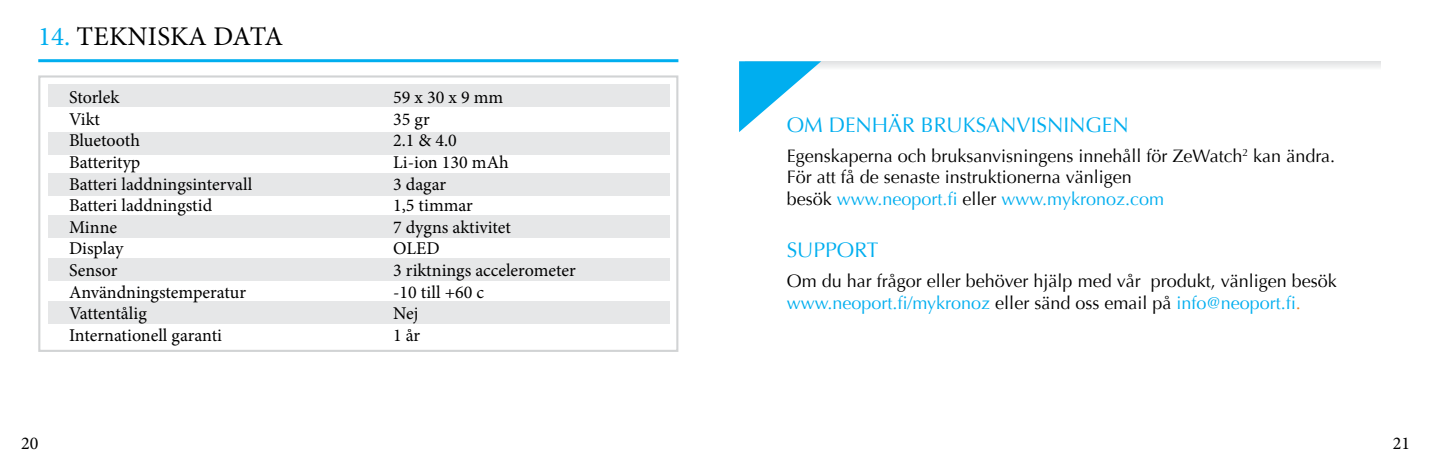
<style>
.page{position:relative;width:1429px;height:468px;background:#fff}
.page>*{position:absolute;margin:0;border:0;box-sizing:border-box;transform-origin:0 0}
.t1{font:27px "Minion Pro";color:#000}
.t2{font:21px "Optima";color:#00aeef}
.t3{font:18px "Minion Pro";color:#000}
.t4{font:18px/21.6px "Optima";color:#000}
.s1{color:#00aeef}
.s2{color:#ec7e1e}
</style>
<div class="page">
<hr style="left:38px;top:59px;width:640px;height:3px;background:#00aeef">
<div style="left:38px;top:75px;width:640px;height:277px;border:2px solid #d1d3d4"></div>
<div style="left:48px;top:85px;width:621px;height:22px;background:#e6e7e8"></div>
<div style="left:48px;top:173px;width:621px;height:23px;background:#e6e7e8"></div>
<div style="left:48px;top:132px;width:621px;height:22px;background:#e6e7e8"></div>
<div style="left:48px;top:215px;width:621px;height:22px;background:#e6e7e8"></div>
<div style="left:48px;top:258px;width:621px;height:23px;background:#e6e7e8"></div>
<div style="left:48px;top:301px;width:621px;height:23px;background:#e6e7e8"></div>
<svg style="left:821px;top:61px;width:559px;height:7px"></svg>
<svg style="left:739px;top:61px;width:82px;height:71px"></svg>
<h1 class="t1" style="left:38px;top:18px;width:246px"><span class="s1">14.</span> TEKNISKA DATA</h1>
<p class="t3" style="left:69px;top:85px;width:52px">Storlek</p>
<p class="t3" style="left:393px;top:85px;width:112px">59 x 30 x 9 mm</p>
<p class="t3" style="left:69px;top:107px;width:32px">Vikt</p>
<p class="t3" style="left:393px;top:107px;width:38px">35 gr</p>
<p class="t3" style="left:69px;top:128px;width:72px">Bluetooth</p>
<p class="t3" style="left:393px;top:128px;width:65px">2.1 &amp; 4.0</p>
<p class="t3" style="left:69px;top:150px;width:73px">Batterityp</p>
<p class="t3" style="left:393px;top:150px;width:117px">Li-ion 130 mAh</p>
<p class="t3" style="left:69px;top:172px;width:185px">Batteri laddningsintervall</p>
<p class="t3" style="left:393px;top:172px;width:54px">3 dagar</p>
<p class="t3" style="left:69px;top:193px;width:145px">Batteri laddningstid</p>
<p class="t3" style="left:393px;top:193px;width:81px">1,5 timmar</p>
<p class="t3" style="left:69px;top:215px;width:50px">Minne</p>
<p class="t3" style="left:393px;top:215px;width:119px">7 dygns aktivitet</p>
<p class="t3" style="left:69px;top:236px;width:56px">Display</p>
<p class="t3" style="left:393px;top:236px;width:48px">OLED</p>
<p class="t3" style="left:69px;top:258px;width:50px">Sensor</p>
<p class="t3" style="left:393px;top:258px;width:184px">3 riktnings accelerometer</p>
<p class="t3" style="left:69px;top:280px;width:178px">Användningstemperatur</p>
<p class="t3" style="left:393px;top:280px;width:92px">-10 till +60 c</p>
<p class="t3" style="left:69px;top:301px;width:79px">Vattentålig</p>
<p class="t3" style="left:393px;top:301px;width:27px">Nej</p>
<p class="t3" style="left:69px;top:323px;width:155px">Internationell garanti</p>
<p class="t3" style="left:393px;top:323px;width:29px">1 år</p>
<p class="t2" style="left:787px;top:113px;width:343px">OM DENHÄR BRUKSANVISNINGEN</p>
<p class="t4" style="left:787px;top:145px;width:550px">Egenskaperna och bruksanvisningens innehåll för ZeWatch<sup>2</sup> kan ändra.<br>För att få de senaste instruktionerna vänligen<br>besök <span class="s1">www.neoport.fi</span> eller <span class="s1">www.mykronoz.com</span></p>
<p class="t2" style="left:787px;top:238px;width:93px">SUPPORT</p>
<p class="t4" style="left:787px;top:270px;width:551px">Om du har frågor eller behöver hjälp med vår produkt, vänligen besök <span class="s1">www.neoport.fi/mykronoz</span> eller sänd oss email på <span class="s1">info@neoport.fi</span><span class="s2">.</span></p>
<p class="t3" style="left:21px;top:431px;width:19px">20</p>
<p class="t3" style="left:1392px;top:431px;width:19px">21</p>
</div>
